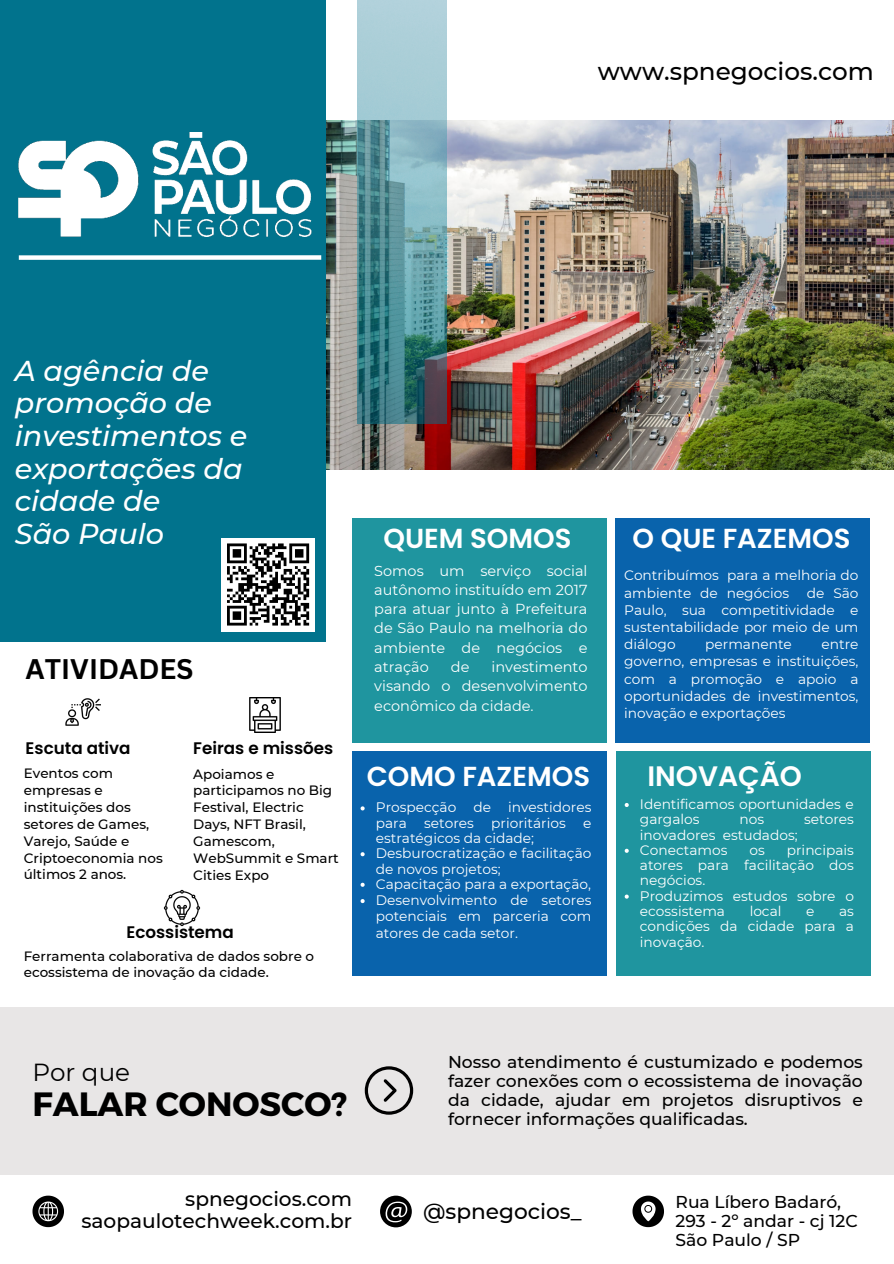
<style>
.page{position:relative;width:894px;height:1264px;background:#fff}
.page>*{position:absolute;margin:0;border:0;box-sizing:border-box;transform-origin:0 0}
.t1{font:700 33.6px "Montserrat";color:#000}
.t2{font:italic 500 28.65px/32.7px "Montserrat";color:#fff}
.t3{font:600 28.05px "Poppins";color:#fff}
.t4{font:700 27.6px "Canva Sans";color:#000}
.t5{font:600 27.45px "Poppins";color:#fff}
.t6{font:500 24.6px "Montserrat";color:#000}
.t7{font:24.6px "Montserrat";color:#000}
.t8{font:500 21.6px "Montserrat";color:#000}
.t9{font:500 20.1px "Montserrat";color:#000}
.t10{font:500 17.1px/19.2px "Montserrat";color:#000}
.t11{font:600 16.8px "Poppins";color:#000}
.t12{font:14.55px/19.4px "Montserrat";color:#fff;text-align:justify}
.t13{font:13.8px/17.1px "Montserrat";color:#fff}
.t14{font:500 13.5px/16.8px "Montserrat";color:#000}
</style>
<div class="page">
<img style="left:325px;top:121px;width:568px;height:348px">
<div style="left:0;top:0;width:325px;height:641px;background:#01738d"></div>
<div style="left:352px;top:518px;width:254px;height:224px;background:#1f959f"></div>
<div style="left:615px;top:518px;width:254px;height:224px;background:#0963ac"></div>
<div style="left:0;top:1007px;width:893px;height:167px;background:#e8e6e6"></div>
<svg style="left:32px;top:1195px;width:32px;height:32px"></svg>
<svg style="left:380px;top:1195px;width:31px;height:32px"></svg>
<svg style="left:632px;top:1195px;width:31px;height:32px"></svg>
<svg style="left:364px;top:1066px;width:49px;height:48px"></svg>
<div style="left:352px;top:751px;width:254px;height:224px;background:#0963ac"></div>
<div style="left:616px;top:751px;width:254px;height:224px;background:#1f959f"></div>
<div style="left:19px;top:255px;width:302px;height:5px;background:#fff"></div>
<img style="left:358px;top:0;width:89px;height:424px">
<img style="left:19px;top:133px;width:292px;height:103px">
<div style="left:221px;top:538px;width:94px;height:93px;background:#fff"></div>
<svg style="left:227px;top:543px;width:83px;height:83px"></svg>
<img style="left:249px;top:697px;width:32px;height:35px">
<img style="left:65px;top:698px;width:36px;height:28px">
<img style="left:163px;top:889px;width:38px;height:38px">
<svg style="left:360px;top:806px;width:4px;height:4px"></svg>
<svg style="left:360px;top:852px;width:4px;height:4px"></svg>
<svg style="left:360px;top:882px;width:4px;height:4px"></svg>
<svg style="left:360px;top:899px;width:4px;height:4px"></svg>
<svg style="left:624px;top:803px;width:4px;height:4px"></svg>
<svg style="left:624px;top:848px;width:4px;height:4px"></svg>
<svg style="left:624px;top:894px;width:4px;height:4px"></svg>
<p class="t6" style="left:597px;top:56px;width:277px">www.spnegocios.com</p>
<p class="t2" style="left:15px;top:354px;width:234px">A agência de promoção de investimentos e exportações da</p>
<p class="t2" style="left:15px;top:484px;width:147px">cidade de</p>
<p class="t2" style="left:15px;top:517px;width:151px">São Paulo</p>
<p class="t4" style="left:26px;top:649px;width:169px">ATIVIDADES</p>
<p class="t11" style="left:26px;top:736px;width:106px">Escuta ativa</p>
<p class="t11" style="left:193px;top:736px;width:141px">Feiras e missões</p>
<p class="t14" style="left:24px;top:765px;width:141px">Eventos com empresas e instituições dos setores de Games,<br>Varejo, Saúde e<br>Criptoeconomia nos últimos 2 anos.</p>
<p class="t14" style="left:193px;top:765px;width:147px">Apoiamos e participamos no Big<br>Festival, Electric<br>Days, NFT Brasil,<br>Gamescom,<br>WebSummit e Smart<br>Cities Expo</p>
<p class="t11" style="left:126px;top:920px;width:109px">Ecossistema</p>
<p class="t14" style="left:24px;top:948px;width:292px;line-height:15.8px">Ferramenta colaborativa de dados sobre o ecossistema de inovação da cidade.</p>
<p class="t5" style="left:383px;top:519px;width:189px">QUEM SOMOS</p>
<p class="t12" style="left:374px;top:560px;width:215px">Somos um serviço social autônomo instituído em 2017 para atuar junto à Prefeitura de São Paulo na melhoria do ambiente de negócios e atração</p>
<p class="t12" style="left:374px;top:657px;width:215px;text-indent:117px">investimento visando o desenvolvimento econômico da cidade.</p>
<p class="t12" style="left:450px;top:657px;width:20px">de</p>
<p class="t5" style="left:366px;top:757px;width:225px">COMO FAZEMOS</p>
<p class="t13" style="left:375px;top:799px;width:217px;line-height:15.3px">Prospecção de investidores para</p>
<p class="t13" style="left:424px;top:814px;width:51px">setores</p>
<p class="t13" style="left:491px;top:814px;width:76px">prioritários</p>
<p class="t13" style="left:583px;top:814px;width:10px">e</p>
<p class="t13" style="left:375px;top:829px;width:160px">estratégicos da cidade;</p>
<p class="t13" style="left:375px;top:845px;width:217px;line-height:15.3px">Desburocratização e facilitação de novos projetos;</p>
<p class="t13" style="left:375px;top:875px;width:217px">Capacitação para a exportação,</p>
<p class="t13" style="left:375px;top:892px;width:217px;line-height:16.4px;text-align:justify">Desenvolvimento de setores potenciais em parceria com atores de cada setor.</p>
<p class="t5" style="left:632px;top:519px;width:219px">O QUE FAZEMOS</p>
<p class="t13" style="left:624px;top:567px;width:236px">Contribuímos para a melhoria do ambiente de negócios</p>
<p class="t13" style="left:624px;top:584px;width:236px;text-align:justify;text-indent:183px">de São Paulo, sua competitividade e sustentabilidade por meio de um diálogo</p>
<p class="t13" style="left:624px;top:635px;width:236px;text-align:justify;text-indent:197px">entre governo, empresas e instituições, com a promoção e apoio a oportunidades de investimentos, inovação e exportações</p>
<p class="t13" style="left:705px;top:635px;width:88px">permanente</p>
<p class="t3" style="left:647px;top:757px;width:156px">INOVAÇÃO</p>
<p class="t13" style="left:639px;top:796px;width:215px;line-height:15.3px">Identificamos oportunidades e gargalos</p>
<p class="t13" style="left:739px;top:810px;width:26px">nos</p>
<p class="t13" style="left:804px;top:810px;width:51px">setores</p>
<p class="t13" style="left:639px;top:826px;width:159px">inovadores estudados;</p>
<p class="t13" style="left:639px;top:841px;width:89px">Conectamos</p>
<p class="t13" style="left:749px;top:841px;width:17px">os</p>
<p class="t13" style="left:639px;top:842px;width:215px;line-height:15.3px;text-align:justify;text-indent:147px">principais atores para facilitação dos negócios.</p>
<p class="t13" style="left:639px;top:888px;width:215px;line-height:15.3px">Produzimos estudos sobre o ecossistema</p>
<p class="t13" style="left:749px;top:902px;width:33px">local</p>
<p class="t13" style="left:806px;top:902px;width:10px">e</p>
<p class="t13" style="left:639px;top:903px;width:215px;line-height:15.3px;text-align:justify;text-indent:199px">as condições da cidade para a inovação.</p>
<p class="t7" style="left:32px;top:1057px;width:99px">Por que</p>
<p class="t10" style="left:448px;top:1052px;width:416px;text-align:justify">Nosso atendimento é custumizado e podemos fazer conexões com o ecossistema de inovação da cidade, ajudar em projetos disruptivos e fornecer informações qualificadas.</p>
<p class="t1" style="left:32px;top:1082px;width:316px">FALAR CONOSCO?</p>
<p class="t9" style="left:185px;top:1186px;width:168px">spnegocios.com</p>
<p class="t9" style="left:81px;top:1208px;width:272px">saopaulotechweek.com.br</p>
<p class="t8" style="left:423px;top:1198px;width:160px">@spnegocios_</p>
<p class="t10" style="left:675px;top:1192px;width:184px">Rua Líbero Badaró,<br>293 - 2º andar - cj 12C</p>
<p class="t10" style="left:675px;top:1230px;width:126px">São Paulo / SP</p>
</div>
